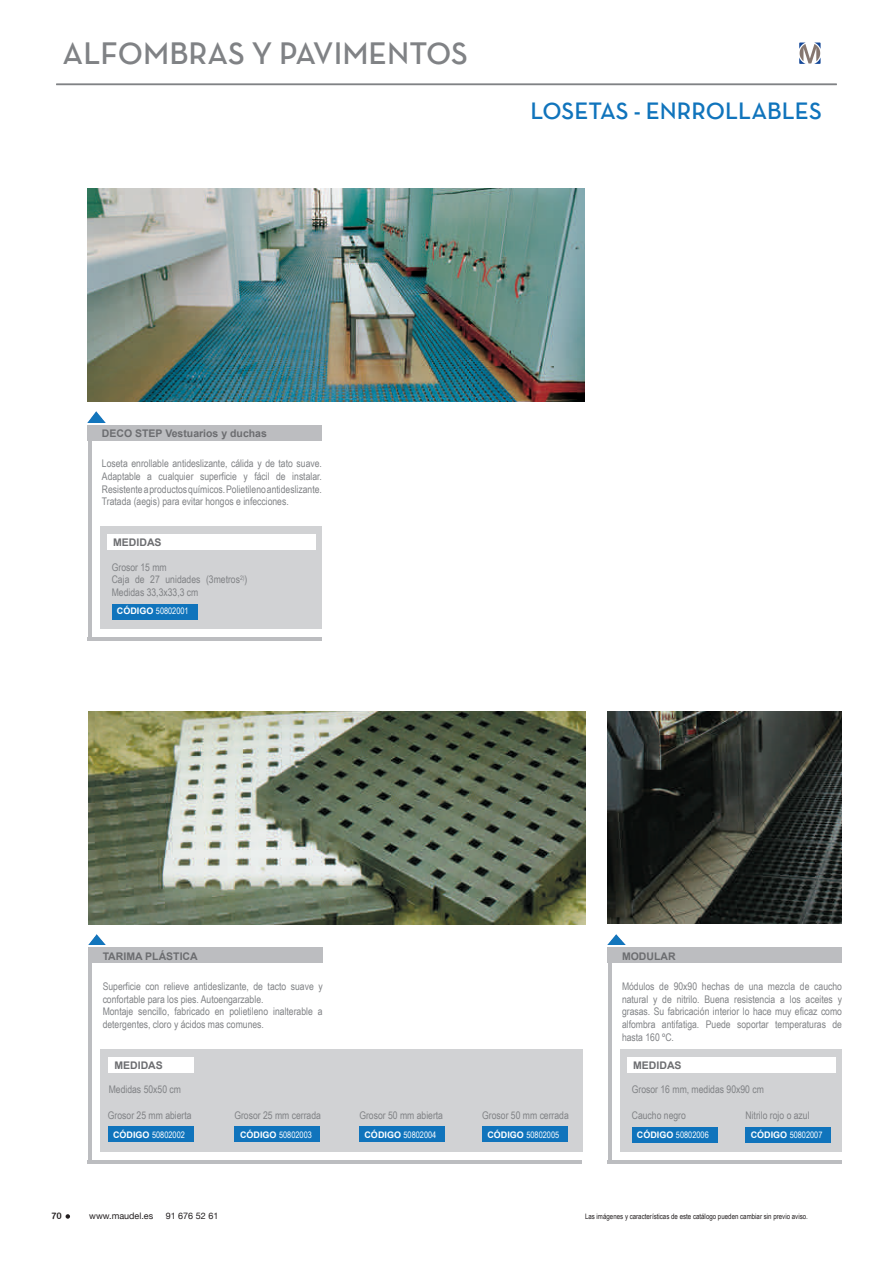
<style>
.page{position:relative;width:893px;height:1263px;background:#fff}
.page>*{position:absolute;margin:0;border:0;box-sizing:border-box;transform-origin:0 0}
.t1{font:31.5px "Neutra Text Demi SC";color:#808285}
.t2{font:24px "Neutra Text Demi SC";color:#1074bc}
.t3{font:10.5px/12.6px "Arial Narrow";color:#808285;text-align:justify}
.t4{font:700 10.5px "Arial";color:#6c6d70}
.t5{font:9px "Arial Narrow";color:#fff}
.t6{font:9px "Helvetica Neue";color:#231f20}
.t7{font:9px "Arial Rounded MT Bold";color:#231f20}
.t8{font:7.5px "Arial Narrow";color:#231f20}
.s1{font-family:"Arial";font-weight:700}
.s2{color:#fff}
</style>
<div class="page">
<svg style="left:66px;top:1214px;width:4px;height:5px"></svg>
<div style="left:88px;top:425px;width:234px;height:15px;background:#bcbdc0"></div>
<hr style="left:88px;top:440px;width:4px;height:201px;background:#bcbdc0">
<div style="left:101px;top:527px;width:221px;height:102px;background:#d1d2d4"></div>
<div style="left:107px;top:534px;width:209px;height:16px;background:#fff"></div>
<div style="left:112px;top:604px;width:85px;height:15px;background:#1074bc"></div>
<img style="left:88px;top:412px;width:17px;height:10px">
<img style="left:88px;top:189px;width:496px;height:212px">
<hr style="left:88px;top:637px;width:234px;height:4px;background:#bcbdc0">
<div style="left:89px;top:948px;width:234px;height:15px;background:#bcbdc0"></div>
<hr style="left:89px;top:963px;width:3px;height:201px;background:#bcbdc0">
<img style="left:89px;top:935px;width:17px;height:10px">
<img style="left:89px;top:711px;width:496px;height:213px">
<hr style="left:87px;top:1160px;width:495px;height:3px;background:#bcbdc0">
<div style="left:100px;top:1049px;width:482px;height:102px;background:#d1d2d4"></div>
<div style="left:108px;top:1057px;width:86px;height:15px;background:#fff"></div>
<div style="left:108px;top:1126px;width:86px;height:16px;background:#1074bc"></div>
<div style="left:235px;top:1126px;width:85px;height:16px;background:#1074bc"></div>
<div style="left:360px;top:1126px;width:85px;height:16px;background:#1074bc"></div>
<div style="left:482px;top:1126px;width:86px;height:16px;background:#1074bc"></div>
<div style="left:608px;top:948px;width:234px;height:15px;background:#bcbdc0"></div>
<hr style="left:608px;top:963px;width:4px;height:201px;background:#bcbdc0">
<div style="left:621px;top:1049px;width:221px;height:102px;background:#d1d2d4"></div>
<div style="left:627px;top:1057px;width:209px;height:15px;background:#fff"></div>
<div style="left:632px;top:1127px;width:85px;height:15px;background:#1074bc"></div>
<div style="left:746px;top:1127px;width:85px;height:15px;background:#1074bc"></div>
<img style="left:608px;top:934px;width:17px;height:11px">
<img style="left:608px;top:711px;width:234px;height:213px">
<hr style="left:608px;top:1160px;width:234px;height:4px;background:#bcbdc0">
<hr style="left:56px;top:84px;width:781px;height:1px;background:#808285">
<svg style="left:799px;top:43px;width:22px;height:21px"></svg>
<h1 class="t1" style="left:63px;top:41px;width:407px">ALFOMBRAS Y PAVIMENTOS</h1>
<h2 class="t2" style="left:530px;top:102px;width:293px">LOSETAS - ENRROLLABLES</h2>
<p class="t4" style="left:102px;top:427px;width:166px">DECO STEP Vestuarios y duchas</p>
<p class="t3" style="left:102px;top:457px;width:222px">Loseta enrollable antideslizante, cálida y de tato suave.<br>Adaptable a cualquier superficie y fácil de instalar.<br>Resistente a productos químicos. Polietileno antideslizante.<br>Tratada (aegis) para evitar hongos e infecciones.</p>
<p class="t4" style="left:113px;top:537px;width:50px">MEDIDAS</p>
<p class="t3" style="left:112px;top:561px;width:137px;text-align:left">Grosor 15 mm<br>Caja de 27 unidades (3metros<sup>2)</sup>)<br>Medidas 33,3x33,3 cm</p>
<p class="t5" style="left:117px;top:606px;width:73px"><span class="s1">CÓDIGO</span> 50802001</p>
<p class="t4" style="left:103px;top:950px;width:97px">TARIMA PLÁSTICA</p>
<p class="t3" style="left:103px;top:980px;width:222px;text-align:left">Superficie con relieve antideslizante, de tacto suave y confortable para los pies. Autoengarzable.<br>Montaje sencillo, fabricado en polietileno inalterable a detergentes, cloro y ácidos mas comunes.</p>
<p class="t4" style="left:114px;top:1059px;width:50px">MEDIDAS</p>
<p class="t3" style="left:109px;top:1083px;width:74px">Medidas 50x50 cm</p>
<p class="t3" style="left:108px;top:1108px;width:85px">Grosor 25 mm abierta</p>
<p class="t5" style="left:113px;top:1129px;width:73px"><span class="s1">CÓDIGO</span> 50802002</p>
<p class="t3" style="left:234px;top:1108px;width:88px">Grosor 25 mm cerrada</p>
<p class="t5" style="left:240px;top:1129px;width:73px"><span class="s1">CÓDIGO</span> 50802003</p>
<p class="t3" style="left:359px;top:1108px;width:85px">Grosor 50 mm abierta</p>
<p class="t5" style="left:364px;top:1129px;width:73px"><span class="s1">CÓDIGO</span> 50802004</p>
<p class="t3" style="left:482px;top:1108px;width:88px">Grosor 50 mm cerrada</p>
<p class="t5" style="left:487px;top:1129px;width:73px"><span class="s1">CÓDIGO</span> 50802005</p>
<p class="t4" style="left:622px;top:950px;width:55px">MODULAR</p>
<p class="t3" style="left:622px;top:980px;width:222px">Módulos de 90x90 hechas de una mezcla de caucho natural y de nitrilo. Buena resistencia a los aceites y grasas. Su fabricación interior lo hace muy eficaz como alfombra antifatiga. Puede soportar temperaturas de hasta 160 ºC.</p>
<p class="t4" style="left:633px;top:1059px;width:50px">MEDIDAS</p>
<p class="t3" style="left:632px;top:1083px;width:134px">Grosor 16 mm, medidas 90x90 cm</p>
<p class="t3" style="left:632px;top:1108px;width:56px">Caucho negro</p>
<p class="t5" style="left:637px;top:1130px;width:73px"><span class="s1">CÓDIGO</span> 50802006</p>
<p class="t3" style="left:745px;top:1108px;width:66px">Nitrilo rojo o azul</p>
<p class="t5" style="left:751px;top:1130px;width:73px"><span class="s1">CÓDIGO</span> 50802007</p>
<p class="t7" style="left:51px;top:1210px;width:15px">70<span class="s2">45</span></p>
<p class="t6" style="left:89px;top:1210px;width:65px">www.maudel.es</p>
<p class="t6" style="left:166px;top:1210px;width:54px">91 676 52 61</p>
<p class="t8" style="left:585px;top:1212px;width:224px">Las imágenes y características de este catálogo pueden cambiar sin previo aviso.</p>
</div>
